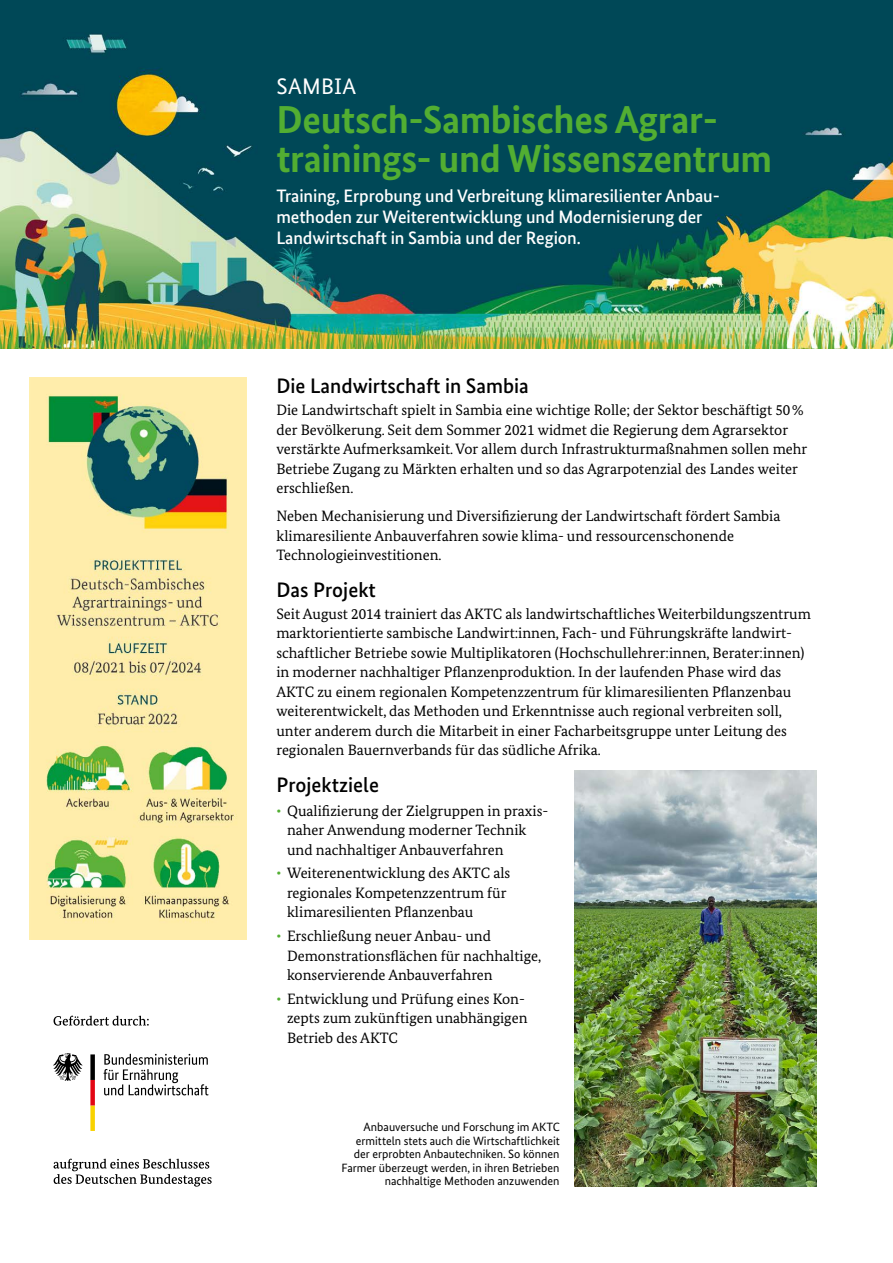
<style>
.page{position:relative;width:893px;height:1263px;background:#fff}
.page>*{position:absolute;margin:0;border:0;box-sizing:border-box;transform-origin:0 0}
.Headline_1{font:700 39px/39px "Bundes Sans";letter-spacing:-.01em;color:#52ae32}
.Countryname{font:22.5px "Bundes Sans";letter-spacing:.01em;color:#fff}
.Headline_2{font:500 21px "Bundes Sans";color:#000}
.Lead_1{font:500 18px/21px "Bundes Sans";letter-spacing:-.005em;color:#fff}
.Fliesstext{font:15px/19.5px "Bundes Serif";color:#000}
.Bulletpoints{font:15px/19.5px "Bundes Serif";color:#000}
.t1{font:12px/13.5px "Bundes Sans";color:#000;text-align:right}
.s1{color:#52ae32}
</style>
<div class="page">
<img style="left:0;top:0;width:893px;height:1187px">
<p class="Countryname" style="left:277px;top:73px;width:81px">SAMBIA</p>
<h1 class="Headline_1" style="left:276px;top:100px;width:497px">Deutsch-Sambisches Agrar&shy;trainings- und Wissenszentrum</h1>
<p class="Lead_1" style="left:276px;top:185px;width:445px">Training, Erprobung und Verbreitung klimaresilienter Anbau&shy;methoden zur Weiterentwicklung und Modernisierung der<br>Landwirtschaft in Sambia und der Region.</p>
<h2 class="Headline_2" style="left:276px;top:373px;width:254px">Die Landwirtschaft in Sambia</h2>
<p class="Fliesstext" style="left:276px;top:400px;width:532px">Die Landwirtschaft spielt in Sambia eine wichtige Rolle; der Sektor beschäftigt 50% der Bevölkerung. Seit dem Sommer 2021 widmet die Regierung dem Agrarsektor verstärkte Aufmerksamkeit. Vor allem durch Infrastrukturmaßnahmen sollen mehr Betriebe Zugang zu Märkten erhalten und so das Agrarpotenzial des Landes weiter erschließen.</p>
<p class="Fliesstext" style="left:276px;top:506px;width:506px">Neben Mechanisierung und Diversifizierung der Landwirtschaft fördert Sambia klimaresiliente Anbauverfahren sowie klima- und ressourcenschonende<br>Technologieinvestitionen.</p>
<h2 class="Headline_2" style="left:276px;top:577px;width:101px">Das Projekt</h2>
<p class="Fliesstext" style="left:276px;top:603px;width:536px">Seit August 2014 trainiert das AKTC als landwirtschaftliches Weiterbildungszentrum marktorientierte sambische Landwirt:innen, Fach- und Führungskräfte landwirt&shy;schaftlicher Betriebe sowie Multiplikatoren (Hochschullehrer:innen, Berater:innen) in moderner nachhaltiger Pflanzenproduktion. In der laufenden Phase wird das AKTC zu einem regionalen Kompetenzzentrum für klimaresilienten Pflanzenbau weiterentwickelt, das Methoden und Erkenntnisse auch regional verbreiten soll, unter anderem durch die Mitarbeit in einer Facharbeitsgruppe unter Leitung des regionalen Bauernverbands für das südliche Afrika.</p>
<h2 class="Headline_2" style="left:276px;top:772px;width:104px">Projektziele</h2>
<p class="Bulletpoints" style="left:287px;top:800px;width:263px;text-indent:-11px"><span class="s1">•</span> Qualifizierung der Zielgruppen in praxis&shy;naher Anwendung moderner Technik und nachhaltiger Anbauverfahren</p>
<p class="Bulletpoints" style="left:287px;top:863px;width:225px;text-indent:-11px"><span class="s1">•</span> Weiterenentwicklung des AKTC als regionales Kompetenzzentrum für klimaresilienten Pflanzenbau</p>
<p class="Bulletpoints" style="left:287px;top:926px;width:256px;text-indent:-11px"><span class="s1">•</span> Erschließung neuer Anbau- und<br>Demonstrationsflächen für nachhaltige, konservierende Anbauverfahren</p>
<p class="Bulletpoints" style="left:287px;top:989px;width:242px;text-indent:-11px"><span class="s1">•</span> Entwicklung und Prüfung eines Kon&shy;zepts zum zukünftigen unabhängigen<br>Betrieb des AKTC</p>
<p class="t1" style="left:342px;top:1120px;width:220px">Anbauversuche und Forschung im AKTC ermitteln stets auch die Wirtschaftlichkeit der erprobten Anbautechniken. So können Farmer überzeugt werden, in ihren Betrieben nachhaltige Methoden anzuwenden</p>
</div>
